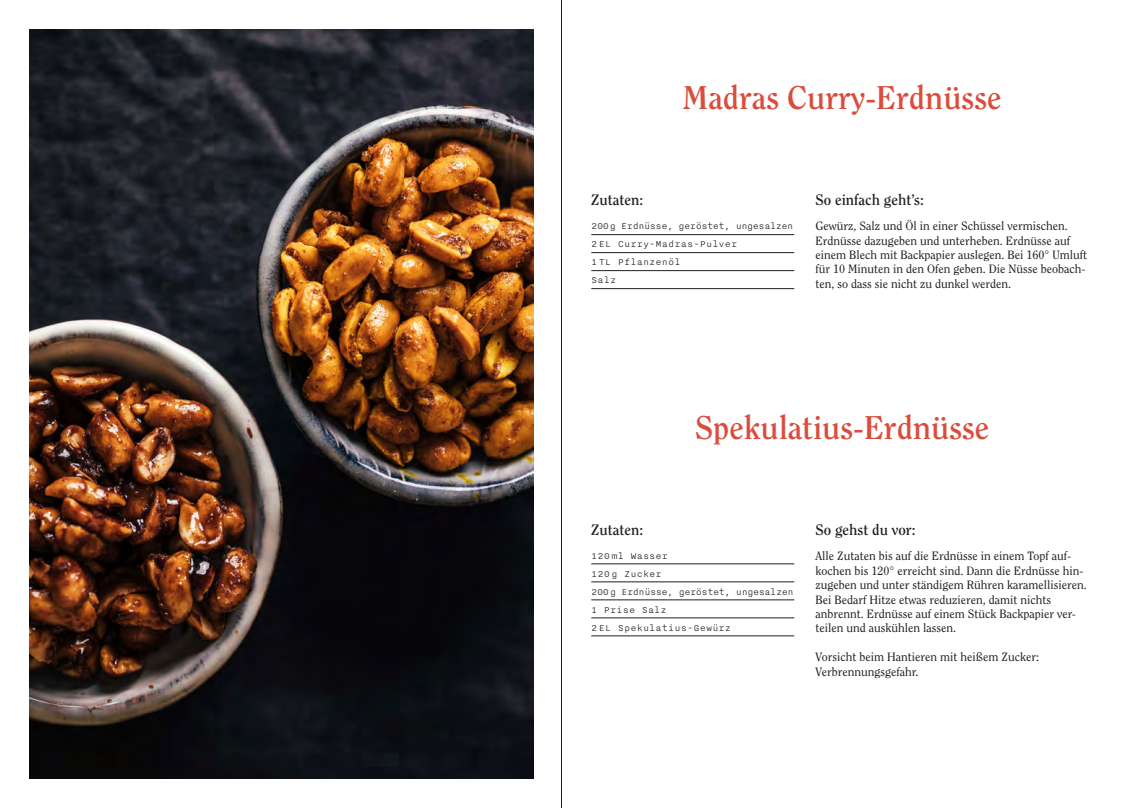
<style>
.page{position:relative;width:1123px;height:808px;background:#fff}
.page>*{position:absolute;margin:0;border:0;box-sizing:border-box;transform-origin:0 0}
.t1{font:700 32.7px "Clearface Std";color:#db4c3c}
.t2{font:700 15px "Clearface Std";color:#231f20}
.t3{font:12px/14.4px "Clearface Std";color:#231f20}
.t4{font:300 10.5px/18px "Nitti";color:#231f20}
</style>
<div class="page">
<hr style="left:561px;top:0;width:1px;height:808px;background:#231f20">
<img style="left:30px;top:30px;width:503px;height:748px">
<hr style="left:591px;top:234px;width:203px;height:1px;background:#231f20">
<hr style="left:591px;top:252px;width:203px;height:1px;background:#231f20">
<hr style="left:591px;top:270px;width:203px;height:1px;background:#231f20">
<hr style="left:591px;top:288px;width:203px;height:1px;background:#231f20">
<hr style="left:591px;top:564px;width:203px;height:1px;background:#231f20">
<hr style="left:591px;top:582px;width:203px;height:1px;background:#231f20">
<hr style="left:591px;top:600px;width:203px;height:1px;background:#231f20">
<hr style="left:591px;top:618px;width:203px;height:1px;background:#231f20">
<hr style="left:591px;top:636px;width:203px;height:1px;background:#231f20">
<h1 class="t1" style="left:683px;top:78px;width:320px">Madras Curry-Erdnüsse</h1>
<p class="t2" style="left:591px;top:190px;width:54px">Zutaten:</p>
<p class="t2" style="left:815px;top:190px;width:110px">So einfach geht’s:</p>
<p class="t4" style="left:591px;top:217px;width:204px">200g Erdnüsse, geröstet, ungesalzen<br>2EL Curry-Madras-Pulver<br>1TL Pflanzenöl<br>Salz</p>
<p class="t3" style="left:815px;top:219px;width:273px">Gewürz, Salz und Öl in einer Schüssel vermischen.<br>Erdnüsse dazugeben und unterheben. Erdnüsse auf einem Blech mit Backpapier auslegen. Bei 160° Umluft für 10 Minuten in den Ofen geben. Die Nüsse beobach&shy;ten, so dass sie nicht zu dunkel werden.</p>
<p class="t2" style="left:591px;top:521px;width:54px">Zutaten:</p>
<h1 class="t1" style="left:695px;top:408px;width:296px">Spekulatius-Erdnüsse</h1>
<p class="t2" style="left:815px;top:521px;width:102px">So gehst du vor:</p>
<p class="t4" style="left:591px;top:547px;width:204px">120ml Wasser<br>120g Zucker<br>200g Erdnüsse, geröstet, ungesalzen<br>1 Prise Salz<br>2EL Spekulatius-Gewürz</p>
<p class="t3" style="left:815px;top:549px;width:273px">Alle Zutaten bis auf die Erdnüsse in einem Topf auf&shy;kochen bis 120° erreicht sind. Dann die Erdnüsse hin&shy;zugeben und unter ständigem Rühren karamellisieren.<br>Bei Bedarf Hitze etwas reduzieren, damit nichts anbrennt. Erdnüsse auf einem Stück Backpapier ver&shy;teilen und auskühlen lassen.</p>
<p class="t3" style="left:815px;top:650px;width:225px">Vorsicht beim Hantieren mit heißem Zucker:<br>Verbrennungsgefahr.</p>
</div>
